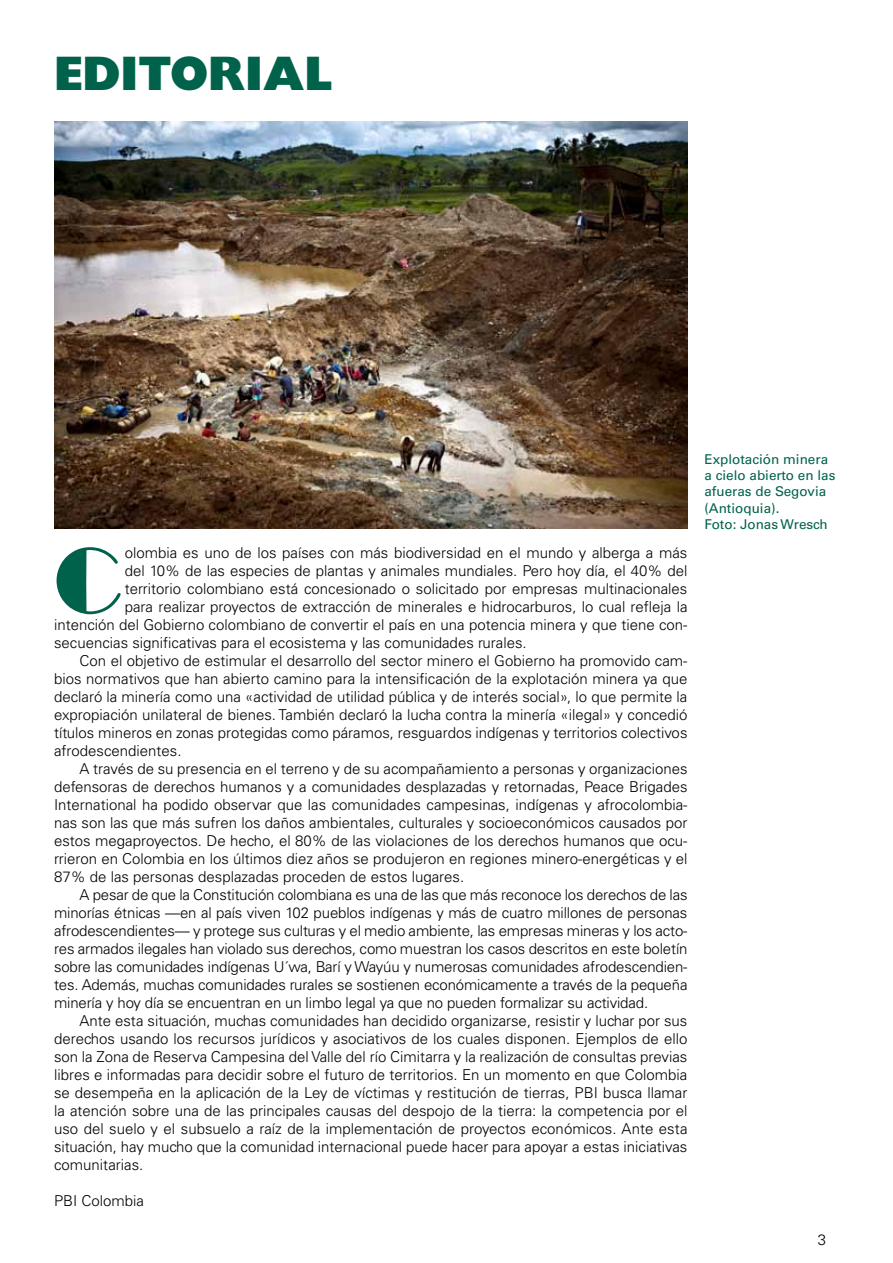
<style>
.page{position:relative;width:893px;height:1263px;background:#fff}
.page>*{position:absolute;margin:0;border:0;box-sizing:border-box;transform-origin:0 0}
.t1{font:94.95px "Broadway";color:#00624b}
.t2{font:48px "Gill Sans Extra Bold Display";color:#00624b}
.t3{font:300 15px "Univers";color:#000}
.t4{font:13.5px/16.2px "Univers";color:#00624b}
</style>
<div class="page">
<img style="left:54px;top:121px;width:633px;height:408px">
<h2 class="t2" style="left:54px;top:45px;width:280px">EDITORIAL</h2>
<h1 class="t1" style="left:54px;top:526px;width:69px">C</h1>
<p class="t3" style="left:125px;top:544px;width:564px">olombia es uno de los países con más biodiversidad en el mundo y alberga a más</p>
<p class="t3" style="left:125px;top:562px;width:564px">del 10% de las especies de plantas y animales mundiales. Pero hoy día, el 40% del</p>
<p class="t3" style="left:125px;top:580px;width:564px">territorio colombiano está concesionado o solicitado por empresas multinacionales</p>
<p class="t3" style="left:125px;top:598px;width:564px">para realizar proyectos de extracción de minerales e hidrocarburos, lo cual refleja la</p>
<p class="t3" style="left:54px;top:616px;width:635px">intención del Gobierno colombiano de convertir el país en una potencia minera y que tiene con-</p>
<p class="t3" style="left:54px;top:634px;width:474px">secuencias significativas para el ecosistema y las comunidades rurales.</p>
<p class="t3" style="left:80px;top:652px;width:609px">Con el objetivo de estimular el desarrollo del sector minero el Gobierno ha promovido cam-</p>
<p class="t3" style="left:54px;top:670px;width:635px">bios normativos que han abierto camino para la intensificación de la explotación minera ya que</p>
<p class="t3" style="left:54px;top:688px;width:635px">declaró la minería como una «actividad de utilidad pública y de interés social», lo que permite la</p>
<p class="t3" style="left:54px;top:706px;width:635px">expropiación unilateral de bienes. También declaró la lucha contra la minería «ilegal» y concedió</p>
<p class="t3" style="left:54px;top:724px;width:635px">títulos mineros en zonas protegidas como páramos, resguardos indígenas y territorios colectivos</p>
<p class="t3" style="left:54px;top:742px;width:129px">afrodescendientes.</p>
<p class="t3" style="left:80px;top:760px;width:609px">A través de su presencia en el terreno y de su acompañamiento a personas y organizaciones</p>
<p class="t3" style="left:54px;top:778px;width:635px">defensoras de derechos humanos y a comunidades desplazadas y retornadas, Peace Brigades</p>
<p class="t3" style="left:54px;top:796px;width:635px">International ha podido observar que las comunidades campesinas, indígenas y afrocolombia-</p>
<p class="t3" style="left:54px;top:814px;width:635px">nas son las que más sufren los daños ambientales, culturales y socioeconómicos causados por</p>
<p class="t3" style="left:54px;top:832px;width:635px">estos megaproyectos. De hecho, el 80% de las violaciones de los derechos humanos que ocu-</p>
<p class="t3" style="left:54px;top:850px;width:635px">rrieron en Colombia en los últimos diez años se produjeron en regiones minero-energéticas y el</p>
<p class="t3" style="left:54px;top:868px;width:412px">87% de las personas desplazadas proceden de estos lugares.</p>
<p class="t3" style="left:80px;top:886px;width:609px">A pesar de que la Constitución colombiana es una de las que más reconoce los derechos de las</p>
<p class="t3" style="left:54px;top:904px;width:635px">minorías étnicas —en al país viven 102 pueblos indígenas y más de cuatro millones de personas</p>
<p class="t3" style="left:54px;top:922px;width:635px">afrodescendientes— y protege sus culturas y el medio ambiente, las empresas mineras y los acto-</p>
<p class="t3" style="left:54px;top:940px;width:635px">res armados ilegales han violado sus derechos, como muestran los casos descritos en este boletín</p>
<p class="t3" style="left:54px;top:958px;width:635px">sobre las comunidades indígenas U´wa, Barí y Wayúu y numerosas comunidades afrodescendien-</p>
<p class="t3" style="left:54px;top:976px;width:635px">tes. Además, muchas comunidades rurales se sostienen económicamente a través de la pequeña</p>
<p class="t3" style="left:54px;top:994px;width:596px">minería y hoy día se encuentran en un limbo legal ya que no pueden formalizar su actividad.</p>
<p class="t3" style="left:80px;top:1012px;width:609px">Ante esta situación, muchas comunidades han decidido organizarse, resistir y luchar por sus</p>
<p class="t3" style="left:54px;top:1030px;width:635px">derechos usando los recursos jurídicos y asociativos de los cuales disponen. Ejemplos de ello</p>
<p class="t3" style="left:54px;top:1048px;width:635px">son la Zona de Reserva Campesina del Valle del río Cimitarra y la realización de consultas previas</p>
<p class="t3" style="left:54px;top:1066px;width:635px">libres e informadas para decidir sobre el futuro de territorios. En un momento en que Colombia</p>
<p class="t3" style="left:54px;top:1084px;width:635px">se desempeña en la aplicación de la Ley de víctimas y restitución de tierras, PBI busca llamar</p>
<p class="t3" style="left:54px;top:1102px;width:635px">la atención sobre una de las principales causas del despojo de la tierra: la competencia por el</p>
<p class="t3" style="left:54px;top:1120px;width:635px">uso del suelo y el subsuelo a raíz de la implementación de proyectos económicos. Ante esta</p>
<p class="t3" style="left:54px;top:1138px;width:635px">situación, hay mucho que la comunidad internacional puede hacer para apoyar a estas iniciativas</p>
<p class="t3" style="left:54px;top:1156px;width:91px">comunitarias.</p>
<p class="t3" style="left:54px;top:1192px;width:92px">PBI Colombia</p>
<p class="t4" style="left:704px;top:451px;width:132px">Explotación minera a cielo abierto en las afueras de Segovia (Antioquia).<br>Foto: Jonas Wresch</p>
<p class="t3" style="left:818px;top:1230px;width:10px">3</p>
</div>
